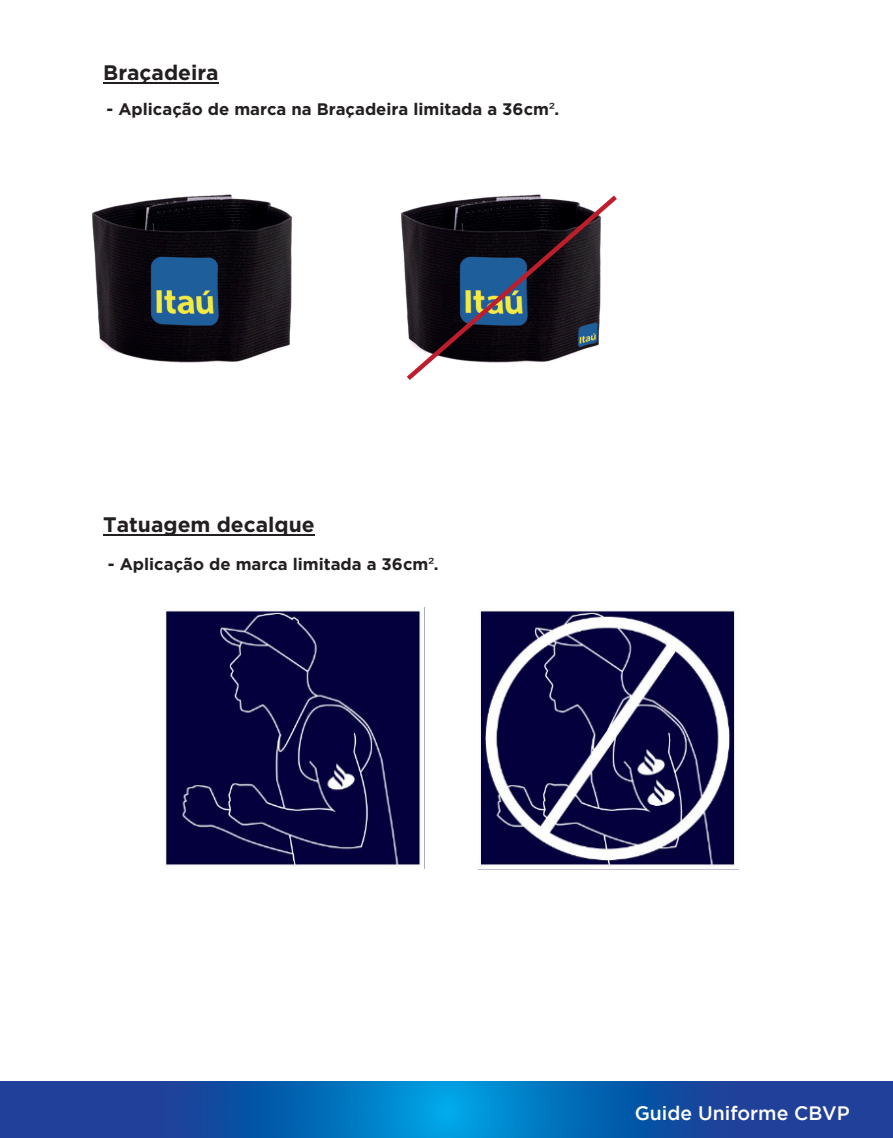
<style>
.page{position:relative;width:893px;height:1138px;background:#fff}
.page>*{position:absolute;margin:0;border:0;box-sizing:border-box;transform-origin:0 0}
.t1{font:700 21px "Gotham";color:#231f20}
.t2{font:500 19.35px "Gotham";color:#fff}
.t3{font:700 16.65px "Gotham";color:#231f20}
.s1{font-family:"Arial";font-weight:400}
</style>
<div class="page">
<svg style="left:0;top:1082px;width:893px;height:56px;background:#0f5bac"></svg>
<img style="left:92px;top:194px;width:201px;height:169px">
<img style="left:401px;top:194px;width:140px;height:115px">
<svg style="left:407px;top:195px;width:210px;height:185px"></svg>
<hr style="left:103px;top:82px;width:116px;height:2px;background:#231f20">
<hr style="left:103px;top:535px;width:212px;height:1px;background:#231f20">
<img style="left:164px;top:608px;width:257px;height:259px">
<img style="left:479px;top:609px;width:260px;height:261px">
<p class="t1" style="left:103px;top:60px;width:117px">Braçadeira</p>
<p class="t3" style="left:107px;top:100px;width:454px">- Aplicação de marca na Braçadeira limitada a 36cm<span class="s1">²</span>.</p>
<p class="t1" style="left:103px;top:512px;width:213px">Tatuagem decalque</p>
<p class="t3" style="left:108px;top:554px;width:332px">- Aplicação de marca limitada a 36cm<span class="s1">²</span>.</p>
<p class="t2" style="left:635px;top:1102px;width:216px">Guide Uniforme CBVP</p>
</div>
